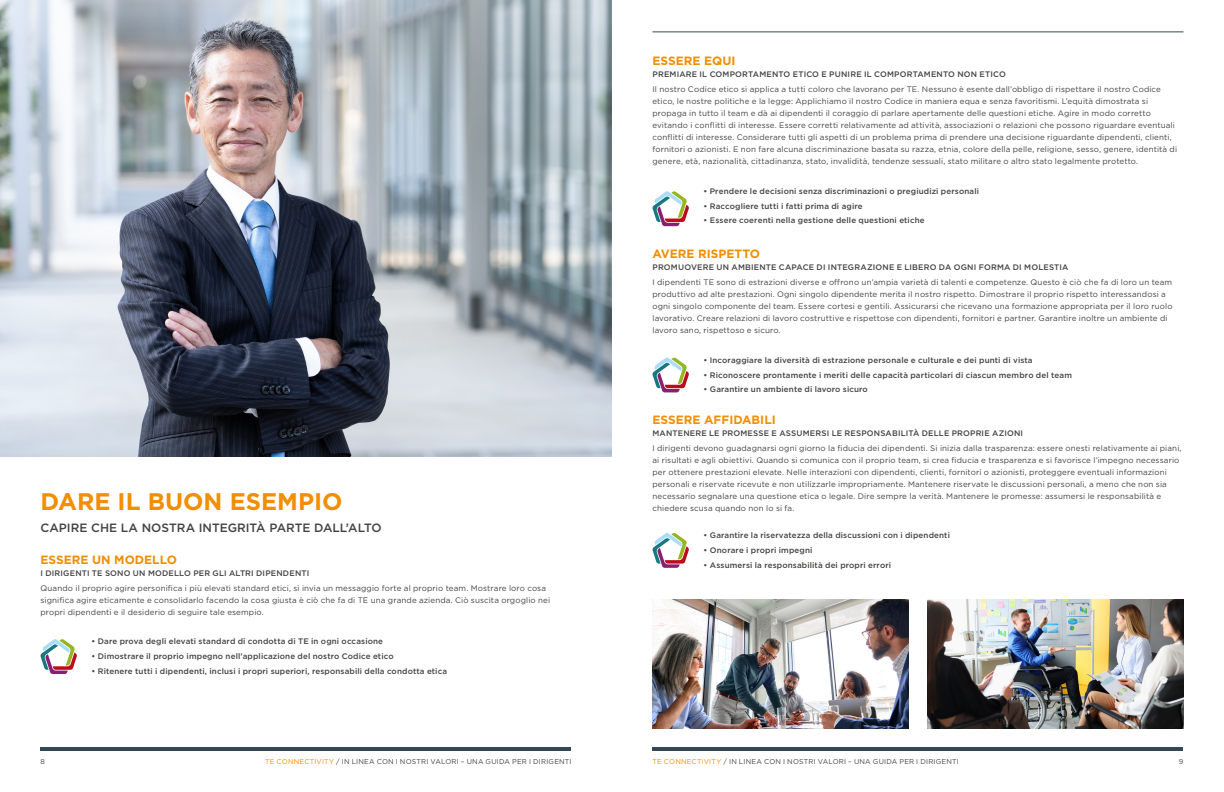
<style>
.page{position:relative;width:1224px;height:792px;background:#fff}
.page>*{position:absolute;margin:0;border:0;box-sizing:border-box;transform-origin:0 0}
.t1{font:700 24px "Gotham";color:#f28e00}
.t2{font:700 12px "Gotham";color:#f28e00}
.t3{font:500 12px "Gotham";color:#424241}
.t4{font:8px/12px "Gotham";letter-spacing:.015em;color:#424241}
.t5{font:500 8px "Gotham";letter-spacing:.02em;color:#424241}
.t6{font:7px "Gotham";letter-spacing:.03em;color:#424241}
.s1{color:#f28e00}
</style>
<div class="page">
<hr style="left:652px;top:32px;width:532px;height:1px;background:#324857">
<hr style="left:40px;top:747px;width:532px;height:4px;background:#324857">
<hr style="left:652px;top:747px;width:532px;height:4px;background:#324857">
<img style="left:0;top:0;width:612px;height:456px">
<svg style="left:40px;top:639px;width:37px;height:35px"></svg>
<svg style="left:652px;top:191px;width:37px;height:35px"></svg>
<svg style="left:652px;top:357px;width:37px;height:35px"></svg>
<svg style="left:652px;top:533px;width:37px;height:35px"></svg>
<img style="left:652px;top:599px;width:257px;height:130px">
<img style="left:927px;top:599px;width:257px;height:130px">
<h1 class="t1" style="left:40px;top:485px;width:304px">DARE IL BUON ESEMPIO</h1>
<h2 class="t3" style="left:40px;top:520px;width:343px">CAPIRE CHE LA NOSTRA INTEGRITÀ PARTE DALL’ALTO</h2>
<h2 class="t2" style="left:40px;top:552px;width:138px">ESSERE UN MODELLO</h2>
<p class="t5" style="left:40px;top:568px;width:270px">I DIRIGENTI TE SONO UN MODELLO PER GLI ALTRI DIPENDENTI</p>
<p class="t4" style="left:40px;top:582px;width:511px">Quando il proprio agire personifica i più elevati standard etici, si invia un messaggio forte al proprio team. Mostrare loro cosa significa agire eticamente e consolidarlo facendo la cosa giusta è ciò che fa di TE una grande azienda. Ciò suscita orgoglio nei propri dipendenti e il desiderio di seguire tale esempio.</p>
<p class="t5" style="left:92px;top:636px;width:293px">• Dare prova degli elevati standard di condotta di TE in ogni occasione</p>
<p class="t5" style="left:92px;top:651px;width:304px">• Dimostrare il proprio impegno nell’applicazione del nostro Codice etico</p>
<p class="t5" style="left:92px;top:666px;width:357px">• Ritenere tutti i dipendenti, inclusi i propri superiori, responsabili della condotta etica</p>
<h2 class="t2" style="left:652px;top:53px;width:84px">ESSERE EQUI</h2>
<p class="t5" style="left:652px;top:69px;width:355px">PREMIARE IL COMPORTAMENTO ETICO E PUNIRE IL COMPORTAMENTO NON ETICO</p>
<p class="t4" style="left:652px;top:83px;width:526px">Il nostro Codice etico si applica a tutti coloro che lavorano per TE. Nessuno è esente dall’obbligo di rispettare il nostro Codice etico, le nostre politiche e la legge: Applichiamo il nostro Codice in maniera equa e senza favoritismi. L’equità dimostrata si propaga in tutto il team e dà ai dipendenti il coraggio di parlare apertamente delle questioni etiche. Agire in modo corretto evitando i conflitti di interesse. Essere corretti relativamente ad attività, associazioni o relazioni che possono riguardare eventuali conflitti di interesse. Considerare tutti gli aspetti di un problema prima di prendere una decisione riguardante dipendenti, clienti, fornitori o azionisti. E non fare alcuna discriminazione basata su razza, etnia, colore della pelle, religione, sesso, genere, identità di genere, età, nazionalità, cittadinanza, stato, invalidità, tendenze sessuali, stato militare o altro stato legalmente protetto.</p>
<p class="t5" style="left:704px;top:186px;width:277px">• Prendere le decisioni senza discriminazioni o pregiudizi personali</p>
<p class="t5" style="left:704px;top:200px;width:161px">• Raccogliere tutti i fatti prima di agire</p>
<p class="t5" style="left:704px;top:215px;width:223px">• Essere coerenti nella gestione delle questioni etiche</p>
<h2 class="t2" style="left:652px;top:246px;width:109px">AVERE RISPETTO</h2>
<p class="t5" style="left:652px;top:262px;width:417px">PROMUOVERE UN AMBIENTE CAPACE DI INTEGRAZIONE E LIBERO DA OGNI FORMA DI MOLESTIA</p>
<p class="t4" style="left:652px;top:276px;width:522px">I dipendenti TE sono di estrazioni diverse e offrono un’ampia varietà di talenti e competenze. Questo è ciò che fa di loro un team produttivo ad alte prestazioni. Ogni singolo dipendente merita il nostro rispetto. Dimostrare il proprio rispetto interessandosi a ogni singolo componente del team. Essere cortesi e gentili. Assicurarsi che ricevano una formazione appropriata per il loro ruolo lavorativo. Creare relazioni di lavoro costruttive e rispettose con dipendenti, fornitori e partner. Garantire inoltre un ambiente di lavoro sano, rispettoso e sicuro.</p>
<p class="t5" style="left:704px;top:355px;width:331px">• Incoraggiare la diversità di estrazione personale e culturale e dei punti di vista</p>
<p class="t5" style="left:704px;top:370px;width:370px">• Riconoscere prontamente i meriti delle capacità particolari di ciascun membro del team</p>
<p class="t5" style="left:704px;top:384px;width:166px">• Garantire un ambiente di lavoro sicuro</p>
<h2 class="t2" style="left:652px;top:412px;width:125px">ESSERE AFFIDABILI</h2>
<p class="t5" style="left:652px;top:428px;width:372px">MANTENERE LE PROMESSE E ASSUMERSI LE RESPONSABILITÀ DELLE PROPRIE AZIONI</p>
<p class="t4" style="left:652px;top:442px;width:531px">I dirigenti devono guadagnarsi ogni giorno la fiducia dei dipendenti. Si inizia dalla trasparenza: essere onesti relativamente ai piani, ai risultati e agli obiettivi. Quando si comunica con il proprio team, si crea fiducia e trasparenza e si favorisce l’impegno necessario per ottenere prestazioni elevate. Nelle interazioni con dipendenti, clienti, fornitori o azionisti, proteggere eventuali informazioni personali e riservate ricevute e non utilizzarle impropriamente. Mantenere riservate le discussioni personali, a meno che non sia necessario segnalare una questione etica o legale. Dire sempre la verità. Mantenere le promesse: assumersi le responsabilità e chiedere scusa quando non lo si fa.</p>
<p class="t5" style="left:704px;top:530px;width:248px">• Garantire la riservatezza della discussioni con i dipendenti</p>
<p class="t5" style="left:704px;top:545px;width:110px">• Onorare i propri impegni</p>
<p class="t5" style="left:704px;top:560px;width:189px">• Assumersi la responsabilità dei propri errori</p>
<p class="t6" style="left:40px;top:757px;width:6px">8</p>
<p class="t6" style="left:265px;top:757px;width:308px"><span class="s1">TE CONNECTIVITY</span> / IN LINEA CON I NOSTRI VALORI – UNA GUIDA PER I DIRIGENTI</p>
<p class="t6" style="left:653px;top:757px;width:308px"><span class="s1">TE CONNECTIVITY</span> / IN LINEA CON I NOSTRI VALORI – UNA GUIDA PER I DIRIGENTI</p>
<p class="t6" style="left:1179px;top:757px;width:6px">9</p>
</div>
